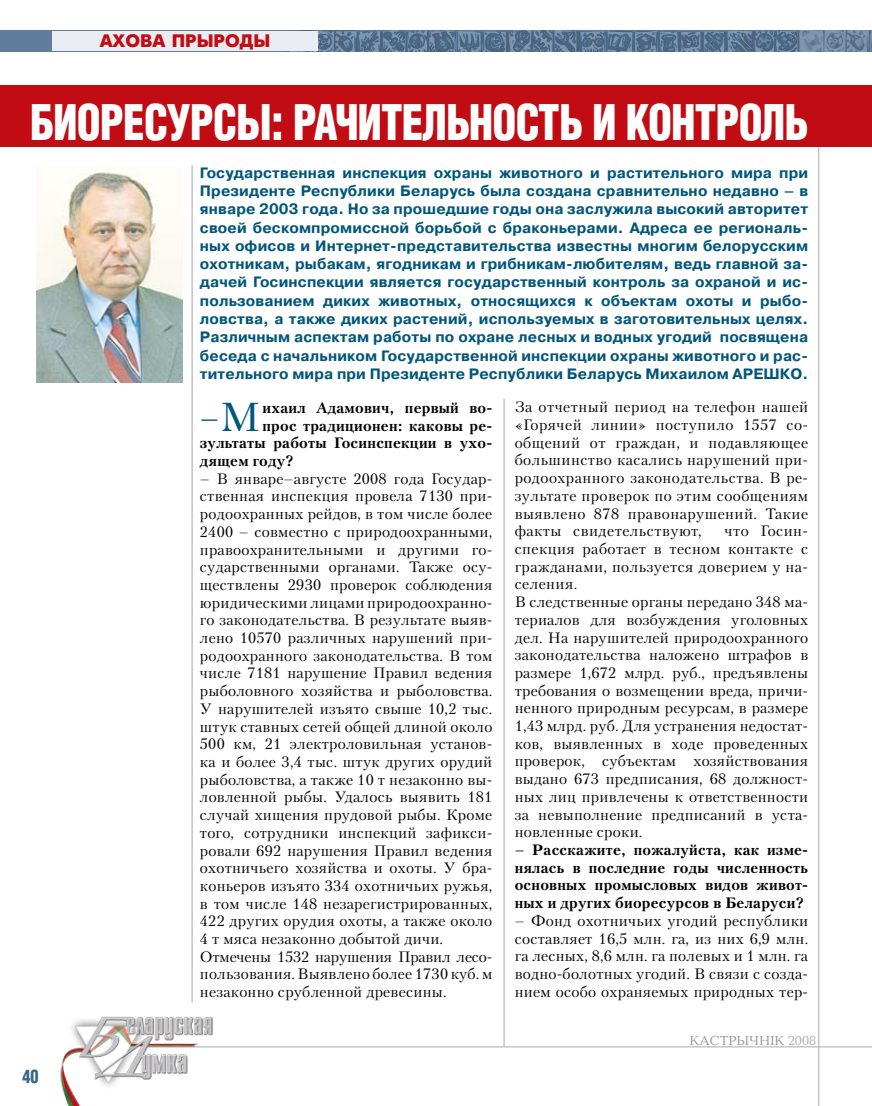
<style>
.page{position:relative;width:872px;height:1106px;background:#fff}
.page>*{position:absolute;margin:0;border:0;box-sizing:border-box;transform-origin:0 0}
.t1{font:700 47.85px "AG Letterica Cond L";letter-spacing:-.015em;color:#fff;scale:.9 1}
.t2{font:40.35px "Petersburg C";color:#00567b;scale:.75 1}
.t3{font:18px "Futuris Extra C";color:#c10c13}
.t4{font:700 18px "AG Letterica Cond L";color:#386688;scale:.9 1}
.t5{font:15px/17.7px "Petersburg C";letter-spacing:.015em;color:#000}
.t6{font:700 15px/18.3px "Pragmatica C";letter-spacing:.01em;color:#00567b;text-align:justify}
.t7{font:700 15px/17.7px "Petersburg C";letter-spacing:.015em;color:#000;text-align:justify}
.t8{font:13.5px "Baltica C";color:#97979b}
.s1{color:#aeafb2}
</style>
<div class="page">
<img style="left:285px;top:30px;width:587px;height:1px">
<svg style="left:0;top:31px;width:871px;height:21px;background:#5f7995"></svg>
<div style="left:52px;top:31px;width:266px;height:20px;background:#e9ecf1"></div>
<hr style="left:146px;top:1046px;width:726px;height:1px;background:#c3c5c7">
<img style="left:60px;top:1002px;width:170px;height:104px">
<svg style="left:871px;top:31px;width:1px;height:21px"></svg>
<hr style="left:818px;top:142px;width:1px;height:964px;background:#c3c5c7">
<hr style="left:503px;top:398px;width:2px;height:648px;background:#c3c5c7">
<hr style="left:191px;top:165px;width:2px;height:837px;background:#c3c5c7">
<div style="left:0;top:85px;width:872px;height:61px;background:#c10c13"></div>
<img style="left:36px;top:165px;width:147px;height:217px">
<p class="t3" style="left:100px;top:31px;width:172px">АХОВА ПРЫРОДЫ</p>
<h1 class="t1" style="left:30px;top:94px;width:866px">БИОРЕСУРСЫ: рачительность и контроль</h1>
<p class="t6" style="left:200px;top:163px;width:610px">Государственная инспекция охраны животного и растительного мира при Президенте Республики Беларусь была создана сравнительно недавно – в январе 2003 года. Но за прошедшие годы она заслужила высокий авторитет своей бескомпромиссной борьбой с браконьерами. Адреса ее региональ&shy;ных офисов и Интернет-представительства известны многим белорусским охотникам, рыбакам, ягодникам и грибникам-любителям, ведь главной за&shy;дачей Госинспекции является государственный контроль за охраной и ис&shy;пользованием диких животных, относящихся к объектам охоты и рыбо&shy;ловства, а также диких растений, используемых в заготовительных целях.<br>Различным аспектам работы по охране лесных и водных угодий посвящена беседа с начальником Государственной инспекции охраны животного и рас&shy;тительного мира при Президенте Республики Беларусь Михаилом Арешко.</p>
<h2 class="t2" style="left:200px;top:392px;width:82px">–М</h2>
<p class="t7" style="left:262px;top:398px;width:231px">ихаил Адамович, первый во-</p>
<p class="t5" style="left:514px;top:398px;width:295px;text-align:justify">За отчетный период на телефон нашей «Горячей линии» поступило 1557 со&shy;общений от граждан, и подавляющее большинство касались нарушений при&shy;родоохранного законодательства. В ре&shy;зультате проверок по этим сообщениям выявлено 878 правонарушений. Такие факты свидетельствуют,</p>
<p class="t7" style="left:262px;top:416px;width:231px">прос традиционен: каковы ре-</p>
<p class="t7" style="left:200px;top:434px;width:294px">зультаты работы Госинспекции в ухо-</p>
<p class="t7" style="left:200px;top:451px;width:95px">дящем году?</p>
<p class="t5" style="left:200px;top:469px;width:294px">– В январе–августе 2008 года Государ&shy;ственная инспекция провела 7130 при&shy;родоохранных рейдов, в том числе более 2400 – совместно с природоохранными, правоохранительными и другими го&shy;сударственными органами. Также осу&shy;ществлены 2930 проверок соблюдения юридическими лицами природоохранно&shy;го законодательства. В результате выяв&shy;лено 10570 различных нарушений при&shy;родоохранного законодательства. В том числе 7181 нарушение Правил ведения рыболовного хозяйства и рыболовства.<br>У нарушителей изъято свыше 10,2 тыс. штук ставных сетей общей длиной около 500 км, 21 электроловильная установ&shy;ка и более 3,4 тыс. штук других орудий рыболовства, а также 10 т незаконно вы&shy;ловленной рыбы. Удалось выявить 181 случай хищения прудовой рыбы. Кроме того, сотрудники инспекций зафикси&shy;ровали 692 нарушения Правил ведения охотничьего хозяйства и охоты. У бра&shy;коньеров изъято 334 охотничьих ружья, в том числе 148 незарегистрированных, 422 других орудия охоты, а также около 4 т мяса незаконно добытой дичи.<br>Отмечены 1532 нарушения Правил лесо&shy;пользования. Выявлено более 1730 куб. м незаконно срубленной древесины.</p>
<p class="t5" style="left:514px;top:522px;width:295px;text-indent:210px">что Госин&shy;спекция работает в тесном контакте с гражданами, пользуется доверием у на&shy;селения.<br>В следственные органы передано 348 ма&shy;териалов для возбуждения уголовных дел. На нарушителей природоохранного законодательства наложено штрафов в размере 1,672 млрд. руб., предъявлены требования о возмещении вреда, причи&shy;ненного природным ресурсам, в размере 1,43 млрд. руб. Для устранения недостат&shy;ков, выявленных в ходе проведенных проверок, субъектам хозяйствования выдано 673 предписания, 68 должност&shy;ных лиц привлечены к ответственности за невыполнение предписаний в уста&shy;новленные сроки.</p>
<p class="t7" style="left:514px;top:840px;width:295px">– Расскажите, пожалуйста, как изме&shy;нялась в последние годы численность основных промысловых видов живот&shy;ных и других биоресурсов в Беларуси?</p>
<p class="t5" style="left:514px;top:911px;width:295px;text-align:justify">– Фонд охотничьих угодий республики составляет 16,5 млн. га, из них 6,9 млн. га лесных, 8,6 млн. га полевых и 1 млн. га водно-болотных угодий. В связи с созда&shy;нием особо охраняемых природных тер-</p>
<p class="t4" style="left:23px;top:1065px;width:20px">40</p>
<p class="t8" style="left:689px;top:1033px;width:128px">кастрычнІк <span class="s1">2008</span></p>
</div>
